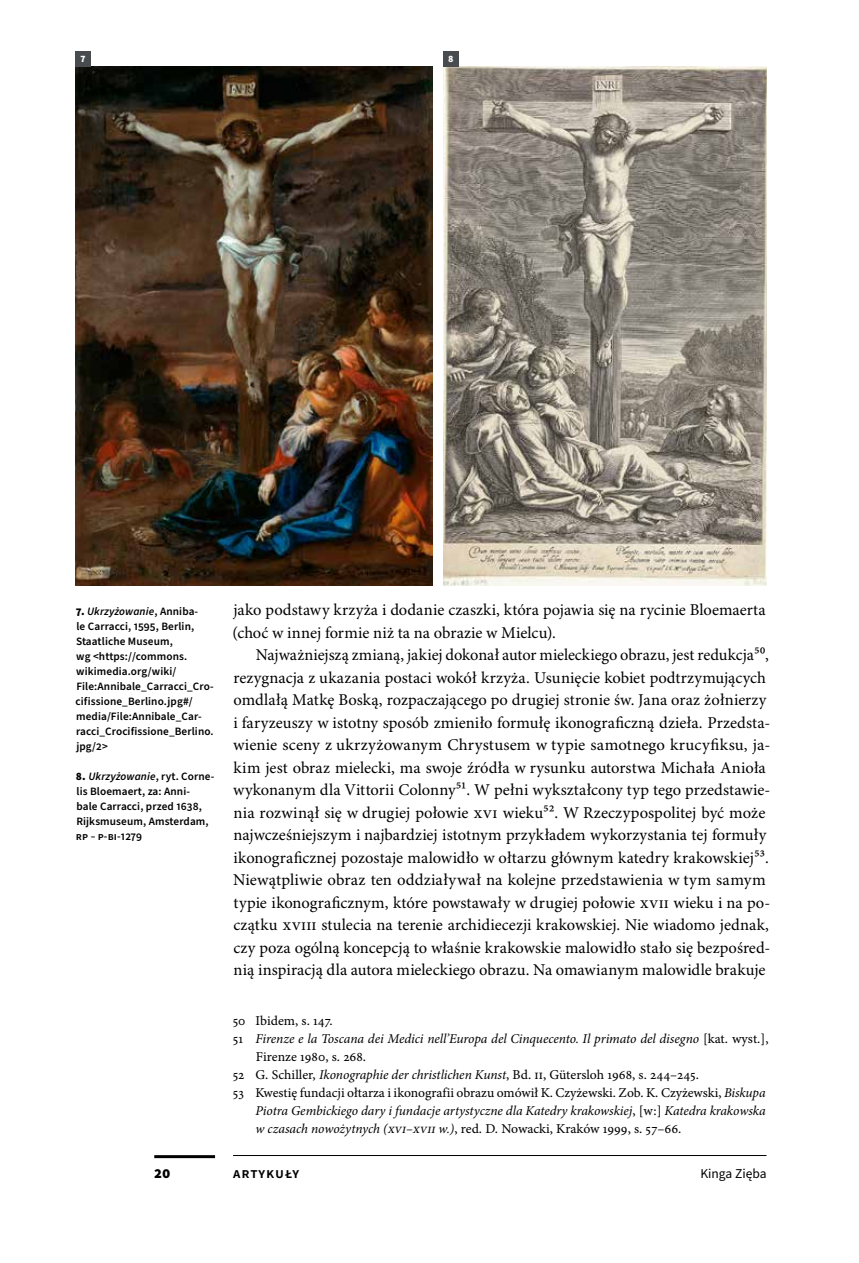
<style>
.page{position:relative;width:859px;height:1263px;background:#fff}
.page>*{position:absolute;margin:0;border:0;box-sizing:border-box;transform-origin:0 0}
.t1{font:16.5px/22.5px "Minion Pro";letter-spacing:.005em;color:#000}
.t2{font:600 15px "Source Sans Pro";letter-spacing:.06em;color:#000}
.t3{font:900 15px "Source Sans Pro";color:#000}
.t4{font:13.5px/18px "Minion Pro Capt";color:#000}
.t5{font:italic 13.5px "Minion Pro";letter-spacing:-.005em;color:#000}
.t6{font:13.5px "Source Sans Pro";color:#000}
.t7{font:600 11.25px/15px "Source Sans Pro";letter-spacing:.01em;color:#000}
.t8{font:900 9.75px "Source Sans Pro";color:#fff}
.s1{font-weight:900}
.s2{font-style:italic}
.s3{font-family:"Minion Pro Capt"}
.s4{font-family:"Minion Pro Capt";font-style:normal}
.s5{font-family:"Minion Pro";font-style:italic}
</style>
<div class="page">
<img style="left:75px;top:66px;width:358px;height:519px">
<img style="left:443px;top:66px;width:323px;height:519px">
<div style="left:75px;top:51px;width:15px;height:15px;background:#494c4f"></div>
<div style="left:443px;top:51px;width:15px;height:15px;background:#494c4f"></div>
<hr style="left:154px;top:1155px;width:61px;height:3px;background:#000">
<hr style="left:233px;top:1155px;width:533px;height:1px;background:#000">
<p class="t8" style="left:80px;top:52px;width:7px">7</p>
<p class="t8" style="left:448px;top:52px;width:7px">8</p>
<p class="t7" style="left:76px;top:604px;width:140px"><span class="s1">7.</span> <span class="s2">Ukrzyżowanie</span>, Anniba-<br>le Carracci, 1595, Berlin,<br>Staatliche Museum,<br>wg &lt;https://commons. wikimedia.org/wiki/<br>File:Annibale_Carracci_Cro&shy;cifissione_Berlino.jpg#/ media/File:Annibale_Car&shy;racci_Crocifissione_Berlino. jpg/2&gt;</p>
<p class="t7" style="left:76px;top:769px;width:140px"><span class="s1">8.</span> <span class="s2">Ukrzyżowanie</span>, ryt. Corne&shy;lis Bloemaert, za: Anni-<br>bale Carracci, przed 1638,<br>Rijksmuseum, Amsterdam,<br>RP – P-BI-1279</p>
<p class="t1" style="left:233px;top:599px;width:535px">jako podstawy krzyża i dodanie czaszki, która pojawia się na rycinie Bloemaerta (choć w innej formie niż ta na obrazie w Mielcu).</p>
<p class="t1" style="left:233px;top:644px;width:539px;text-indent:23px">Najważniejszą zmianą, jakiej dokonał autor mieleckiego obrazu, jest redukcja<span class="s3">50</span>, rezygnacja z ukazania postaci wokół krzyża. Usunięcie kobiet podtrzymujących omdlałą Matkę Boską, rozpaczającego po drugiej stronie św. Jana oraz żołnierzy i faryzeuszy w istotny sposób zmieniło formułę ikonograficzną dzieła. Przedsta&shy;wienie sceny z ukrzyżowanym Chrystusem w typie samotnego krucyfiksu, ja&shy;kim jest obraz mielecki, ma swoje źródła w rysunku autorstwa Michała Anioła wykonanym dla Vittorii Colonny<span class="s3">51</span>. W pełni wykształcony typ tego przedstawie&shy;nia rozwinął się w drugiej połowie XVI wieku<span class="s3">52</span>. W Rzeczypospolitej być może najwcześniejszym i najbardziej istotnym przykładem wykorzystania tej formuły ikonograficznej pozostaje malowidło w ołtarzu głównym katedry krakowskiej<span class="s3">53</span>.<br>Niewątpliwie obraz ten oddziaływał na kolejne przedstawienia w tym samym typie ikonograficznym, które powstawały w drugiej połowie XVII wieku i na po&shy;czątku XVIII stulecia na terenie archidiecezji krakowskiej. Nie wiadomo jednak, czy poza ogólną koncepcją to właśnie krakowskie malowidło stało się bezpośred&shy;nią inspiracją dla autora mieleckiego obrazu. Na omawianym malowidle brakuje</p>
<p class="t4" style="left:233px;top:1011px;width:101px">50 Ibidem, s. 147.</p>
<p class="t5" style="left:233px;top:1029px;width:537px"><span class="s4">51</span> Firenze e la Toscana dei Medici nell’Europa del Cinquecento. Il primato del disegno <span class="s4">[kat. wyst.],</span></p>
<p class="t4" style="left:233px;top:1047px;width:534px;text-indent:23px">Firenze 1980, s. 268.<br>52 G. Schiller, <span class="s5">Ikonographie der christlichen Kunst</span>, Bd. II, Gütersloh 1968, s. 244–245.<br>53 Kwestię fundacji ołtarza i ikonografii obrazu omówił K. Czyżewski. Zob. K. Czyżewski, <span class="s5">Biskupa</span></p>
<p class="t5" style="left:255px;top:1101px;width:512px">Piotra Gembickiego dary i fundacje artystyczne dla Katedry krakowskiej<span class="s4">, [w:]</span> Katedra krakowska</p>
<p class="t4" style="left:255px;top:1119px;width:427px"><span class="s5">w czasach nowożytnych (XVI–XVII w.)</span>, red. D. Nowacki, Kraków 1999, s. 57–66.</p>
<p class="t3" style="left:154px;top:1162px;width:18px">20</p>
<p class="t2" style="left:233px;top:1163px;width:68px">Artykuły</p>
<p class="t6" style="left:700px;top:1164px;width:68px">Kinga Zięba</p>
</div>
